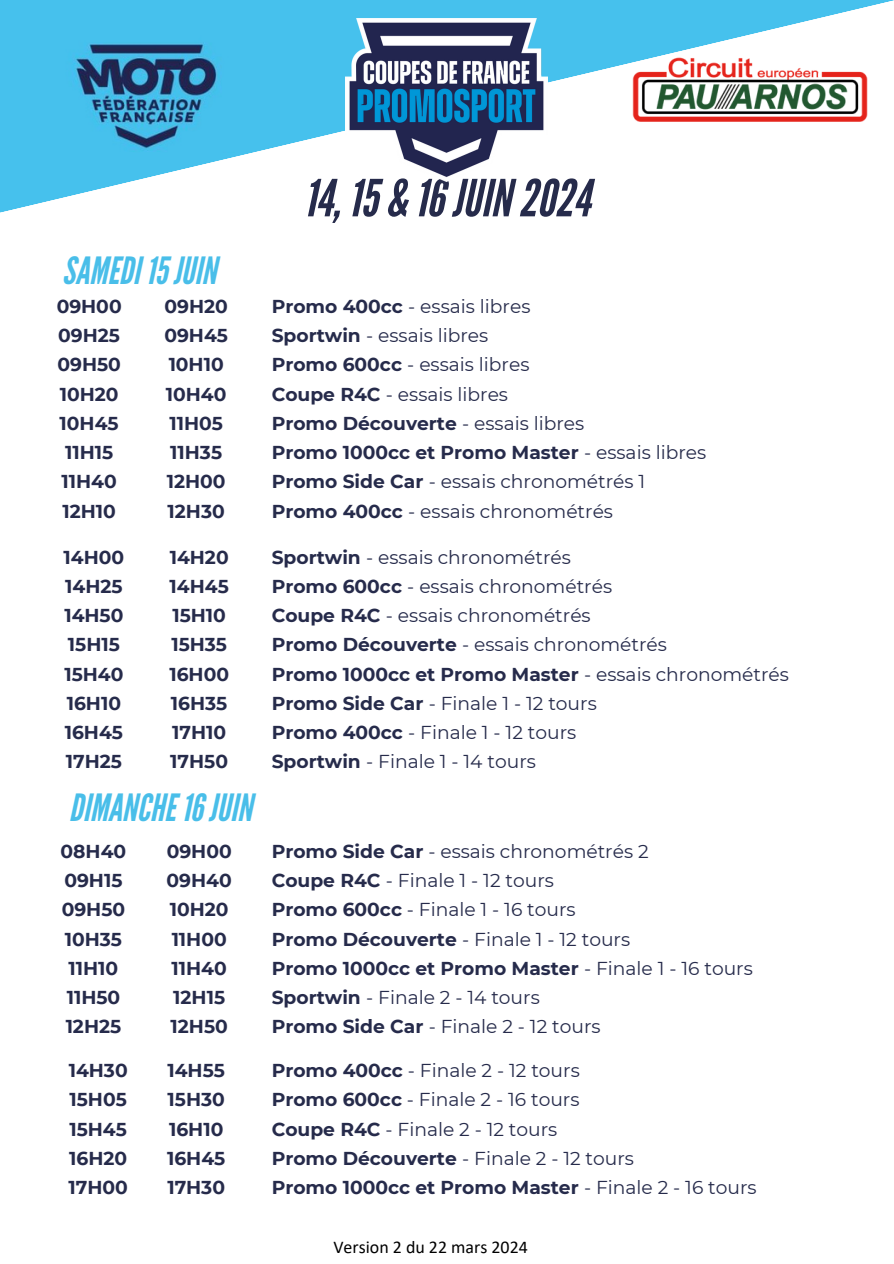
<style>
.page{position:relative;width:894px;height:1264px;background:#fff}
.page>*{position:absolute;margin:0;border:0;box-sizing:border-box;transform-origin:0 0}
.t1{font:italic 51px "League Gothic";color:#262b4b}
.t2{font:italic 37.5px "League Gothic";color:#49bee9}
.t3{font:18.6px "Montserrat";color:#262b4b}
.t4{font:700 18.6px/29.2px "Montserrat";color:#262b4b;text-align:center}
.t5{font:18px "Calibri";color:#000}
.s1{font-weight:700}
.s2{font-weight:400}
</style>
<div class="page">
<svg style="left:0;top:0;width:893px;height:213px"></svg>
<img style="left:632px;top:57px;width:235px;height:64px">
<img style="left:53px;top:19px;width:181px;height:134px">
<img style="left:345px;top:19px;width:202px;height:162px">
<h1 class="t2" style="left:62px;top:249px;width:156px">SAMEDI 15JUIN</h1>
<p class="t1" style="left:303px;top:169px;width:288px">14, 15 &amp; 16JUIN2024</p>
<h3 class="t4" style="left:57px;top:291px;width:66px">09H00<br>09H25<br>09H50<br>10H20<br>10H45<br>11H15<br>11H40<br>12H10</h3>
<h3 class="t4" style="left:164px;top:291px;width:65px">09H20<br>09H45<br>10H10<br>10H40<br>11H05<br>11H35<br>12H00<br>12H30</h3>
<p class="t3" style="left:271px;top:295px;width:260px"><span class="s1">Promo 400cc</span> - essais libres</p>
<p class="t3" style="left:271px;top:324px;width:218px"><span class="s1">Sportwin</span> - essais libres</p>
<p class="t3" style="left:271px;top:353px;width:259px"><span class="s1">Promo 600cc</span> - essais libres</p>
<p class="t3" style="left:271px;top:382px;width:238px"><span class="s1">Coupe R4C</span> - essais libres</p>
<p class="t4" style="left:271px;top:408px;width:314px">Promo Découverte <span class="s2">- essais libres</span></p>
<p class="t4" style="left:271px;top:438px;width:436px">Promo 1000cc et Promo Master <span class="s2">- essais libres</span></p>
<p class="t3" style="left:271px;top:470px;width:375px"><span class="s1">Promo Side Car</span> - essais chronométrés 1</p>
<p class="t3" style="left:271px;top:499px;width:343px"><span class="s1">Promo 400cc</span> - essais chronométrés</p>
<h3 class="t4" style="left:64px;top:542px;width:62px;text-align:left">14H00<br>14H25<br>14H50<br>15H15<br>15H40<br>16H10<br>16H45<br>17H25</h3>
<h3 class="t4" style="left:169px;top:542px;width:61px;text-align:left">14H20<br>14H45<br>15H10<br>15H35<br>16H00<br>16H35<br>17H10<br>17H50</h3>
<p class="t2" style="left:69px;top:785px;width:185px">DIMANCHE 16JUIN</p>
<p class="t4" style="left:61px;top:836px;width:67px">08H40<br>09H15<br>09H50<br>10H35<br>11H10<br>11H50<br>12H25</p>
<p class="t4" style="left:68px;top:1055px;width:61px;text-align:justify">14H30<br>15H05<br>15H45<br>16H20<br>17H00</p>
<p class="t4" style="left:166px;top:836px;width:67px">09H00<br>09H40<br>10H20<br>11H00<br>11H40<br>12H15<br>12H50</p>
<p class="t4" style="left:167px;top:1055px;width:60px;text-align:justify">14H55<br>15H30<br>16H10<br>16H45<br>17H30</p>
<p class="t3" style="left:271px;top:545px;width:301px"><span class="s1">Sportwin</span> - essais chronométrés</p>
<p class="t3" style="left:271px;top:575px;width:342px"><span class="s1">Promo 600cc</span> - essais chronométrés</p>
<p class="t3" style="left:271px;top:604px;width:320px"><span class="s1">Coupe R4C</span> - essais chronométrés</p>
<h2 class="t3" style="left:271px;top:633px;width:396px"><span class="s1">Promo Découverte</span> - essais chronométrés</h2>
<h3 class="t4" style="left:271px;top:659px;width:518px">Promo 1000cc et Promo Master <span class="s2">- essais chronométrés</span></h3>
<h3 class="t3" style="left:271px;top:692px;width:326px"><span class="s1">Promo Side Car</span> - Finale 1 - 12 tours</h3>
<h3 class="t3" style="left:271px;top:721px;width:306px"><span class="s1">Promo 400cc</span> - Finale 1 - 12 tours</h3>
<h3 class="t3" style="left:271px;top:750px;width:266px"><span class="s1">Sportwin</span> - Finale 1 - 14 tours</h3>
<p class="t3" style="left:271px;top:839px;width:378px"><span class="s1">Promo Side Car</span> - essais chronométrés 2</p>
<p class="t3" style="left:271px;top:869px;width:284px"><span class="s1">Coupe R4C</span> - Finale 1 - 12 tours</p>
<p class="t3" style="left:271px;top:898px;width:305px"><span class="s1">Promo 600cc</span> - Finale 1 - 16 tours</p>
<p class="t3" style="left:271px;top:927px;width:360px"><span class="s1">Promo Découverte</span> - Finale 1 - 12 tours</p>
<p class="t4" style="left:271px;top:953px;width:482px">Promo 1000cc et Promo Master <span class="s2">- Finale 1 - 16 tours</span></p>
<p class="t3" style="left:271px;top:986px;width:269px"><span class="s1">Sportwin</span> - Finale 2 - 14 tours</p>
<p class="t3" style="left:271px;top:1015px;width:330px"><span class="s1">Promo Side Car</span> - Finale 2 - 12 tours</p>
<p class="t3" style="left:271px;top:1058px;width:309px"><span class="s1">Promo 400cc</span> - Finale 2 - 12 tours</p>
<p class="t3" style="left:271px;top:1088px;width:309px"><span class="s1">Promo 600cc</span> - Finale 2 - 16 tours</p>
<p class="t3" style="left:271px;top:1117px;width:287px"><span class="s1">Coupe R4C</span> - Finale 2 - 12 tours</p>
<p class="t3" style="left:271px;top:1146px;width:364px"><span class="s1">Promo Découverte</span> - Finale 2 - 12 tours</p>
<p class="t4" style="left:271px;top:1172px;width:486px">Promo 1000cc et Promo Master <span class="s2">- Finale 2 - 16 tours</span></p>
<h2 class="t5" style="left:333px;top:1239px;width:196px">Version 2 du 22 mars 2024</h2>
</div>
